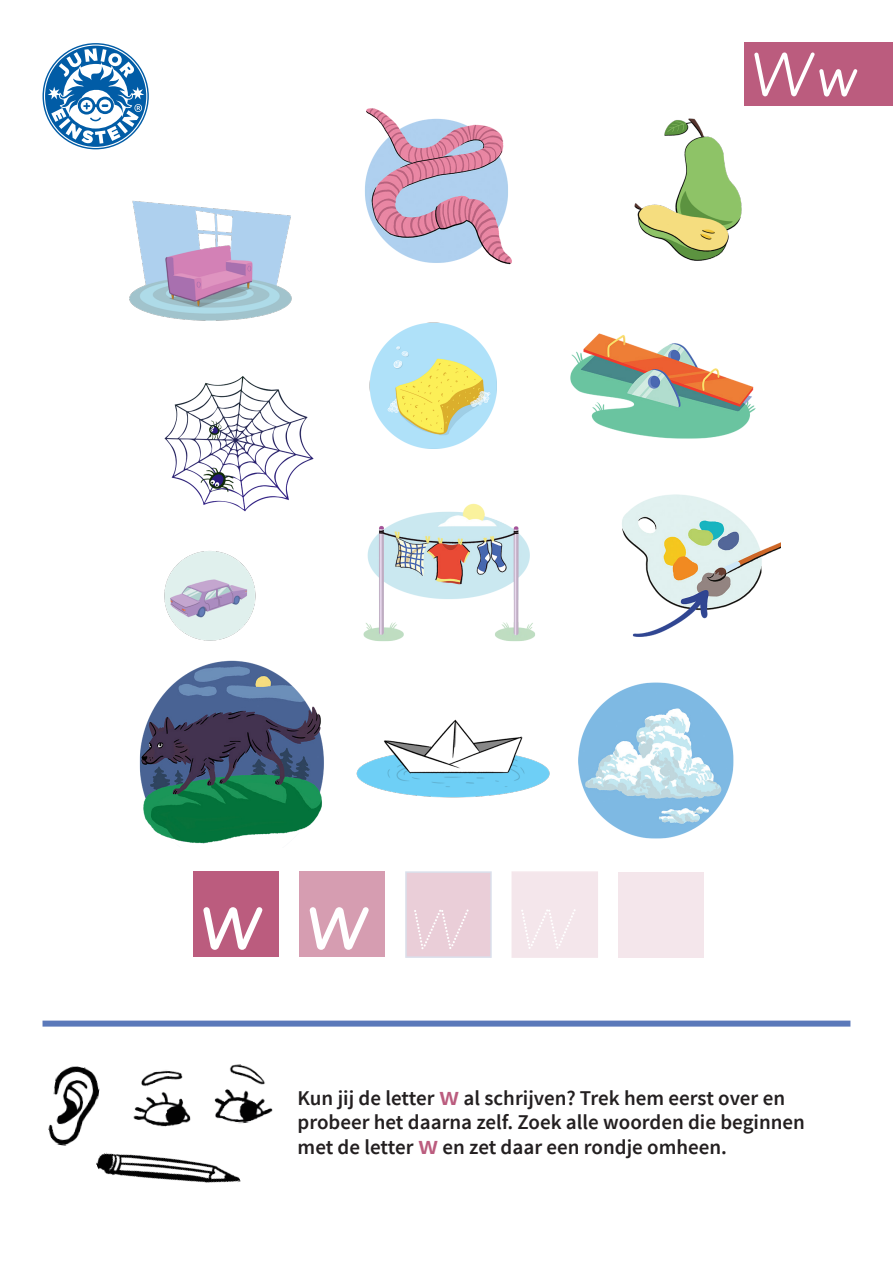
<style>
.page{position:relative;width:893px;height:1263px;background:#fff}
.page>*{position:absolute;margin:0;border:0;box-sizing:border-box;transform-origin:0 0}
.t1{font:105px "JE blokletters basis Regular";color:#fff}
.t2{font:67.5px "JE blokletters basis Regular";color:#fff}
.t3{font:600 21px/24.8px "Source Sans Pro";color:#231f20}
.s1{font-family:"JE bloklettersdotted Regular"}
.s2{font-size:27px;color:#bb5c7e}
</style>
<div class="page">
<svg style="left:43px;top:43px;width:106px;height:106px"></svg>
<div style="left:43px;top:1020px;width:807px;height:6px;background:#5b79ba"></div>
<img style="left:622px;top:494px;width:159px;height:143px">
<img style="left:356px;top:719px;width:194px;height:79px">
<img style="left:165px;top:376px;width:148px;height:136px">
<img style="left:570px;top:333px;width:186px;height:106px">
<img style="left:164px;top:551px;width:92px;height:90px">
<img style="left:578px;top:683px;width:156px;height:155px">
<img style="left:634px;top:118px;width:108px;height:143px">
<img style="left:365px;top:108px;width:147px;height:157px">
<div style="left:193px;top:872px;width:85px;height:85px;background:#bb5c7e"></div>
<div style="left:300px;top:872px;width:85px;height:85px;background:#d69db1"></div>
<div style="left:405px;top:871px;width:87px;height:87px;background:#eaced8"></div>
<div style="left:511px;top:871px;width:87px;height:87px;background:#f4e6eb"></div>
<div style="left:619px;top:872px;width:85px;height:85px;background:#f4e6eb"></div>
<div style="left:744px;top:43px;width:149px;height:63px;background:#bb5c7e"></div>
<img style="left:141px;top:1064px;width:132px;height:60px">
<img style="left:48px;top:1066px;width:52px;height:80px">
<img style="left:94px;top:1107px;width:147px;height:76px">
<img style="left:139px;top:660px;width:185px;height:184px">
<img style="left:363px;top:503px;width:172px;height:139px">
<img style="left:129px;top:200px;width:163px;height:121px">
<img style="left:370px;top:322px;width:127px;height:127px">
<p class="t2" style="left:753px;top:49px;width:108px">Ww</p>
<p class="t1" style="left:199px;top:876px;width:384px">w w <span class="s1">w w</span></p>
<p class="t3" style="left:298px;top:1086px;width:509px">Kun jij de letter <span class="s2">w</span> al schrijven? Trek hem eerst over en probeer het daarna zelf. Zoek alle woorden die beginnen met de letter <span class="s2">w</span> en zet daar een rondje omheen.</p>
</div>
